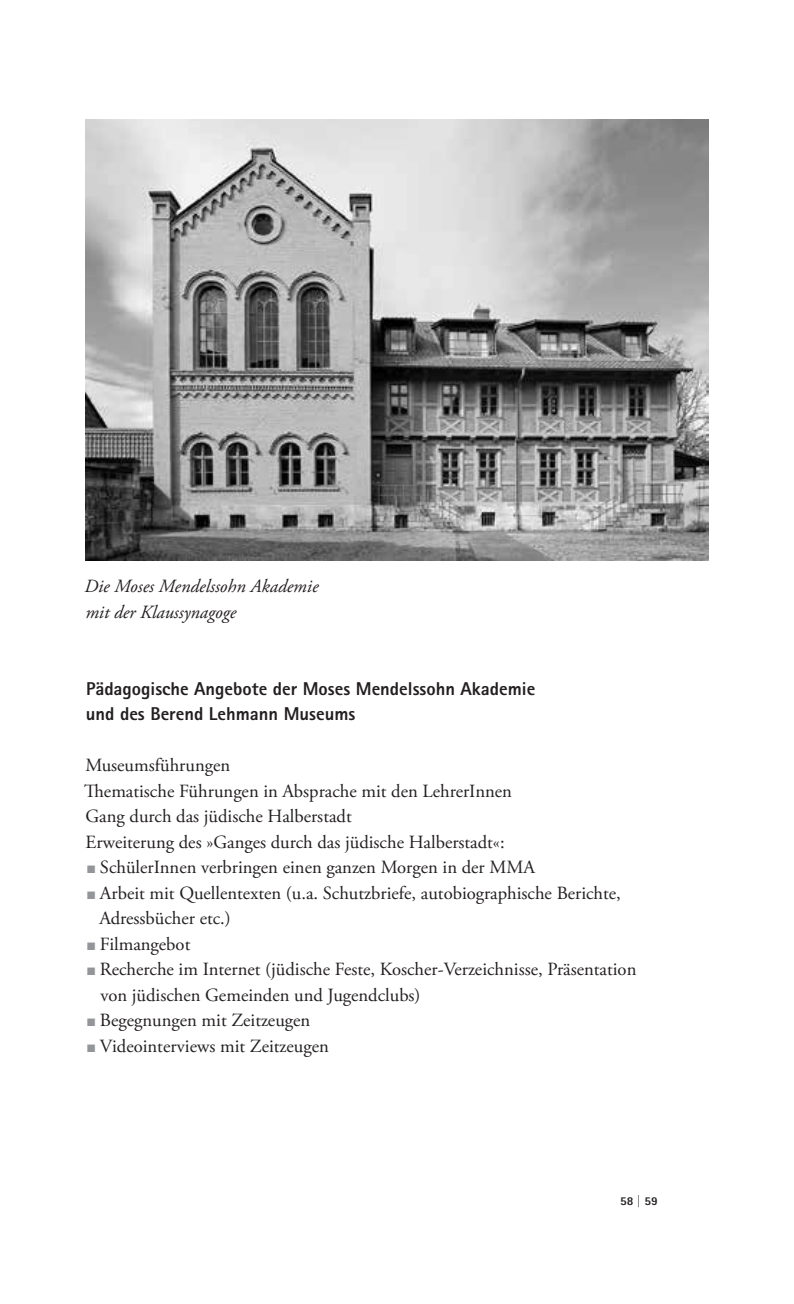
<style>
.page{position:relative;width:794px;height:1304px;background:#fff}
.page>*{position:absolute;margin:0;border:0;box-sizing:border-box;transform-origin:0 0}
.t1{font:18.6px/25.6px "Adobe Garamond Pro";color:#231f20}
.t2{font:800 18.6px/25.6px "Rotis A Sans Serif";color:#231f20}
.t3{font:italic 18.6px/25.6px "Adobe Garamond Pro";color:#231f20}
.t4{font:800 12px "Rotis A Sans Serif";color:#231f20}
.s1{color:#939598}
</style>
<div class="page">
<img style="left:85px;top:119px;width:624px;height:442px">
<p class="t3" style="left:84px;top:574px;width:236px">Die Moses Mendelssohn Akademie mit der Klaussynagoge</p>
<p class="t2" style="left:86px;top:675px;width:451px">Pädagogische Angebote der Moses Mendelssohn Akademie und des Berend Lehmann Museums</p>
<p class="t1" style="left:84px;top:753px;width:429px">Museumsführungen<br>Thematische Führungen in Absprache mit den LehrerInnen Gang durch das jüdische Halberstadt<br>Erweiterung des »Ganges durch das jüdische Halberstadt«:</p>
<p class="t1" style="left:87px;top:855px;width:449px"><span class="s1">■</span> SchülerInnen verbringen einen ganzen Morgen in der MMA</p>
<p class="t1" style="left:99px;top:881px;width:523px;text-indent:-12px"><span class="s1">■</span> Arbeit mit Quellentexten (u.a. Schutzbriefe, autobiographische Berichte,<br>Adressbücher etc.)</p>
<p class="t1" style="left:87px;top:932px;width:105px"><span class="s1">■</span> Filmangebot</p>
<p class="t1" style="left:100px;top:957px;width:537px;text-indent:-13px"><span class="s1">■</span> Recherche im Internet (jüdische Feste, Koscher-Verzeichnisse, Präsentation von jüdischen Gemeinden und Jugendclubs)</p>
<p class="t1" style="left:87px;top:1008px;width:225px"><span class="s1">■</span> Begegnungen mit Zeitzeugen</p>
<p class="t1" style="left:87px;top:1034px;width:243px"><span class="s1">■</span> Videointerviews mit Zeitzeugen</p>
<p class="t4" style="left:620px;top:1193px;width:39px">58 | 59</p>
</div>
